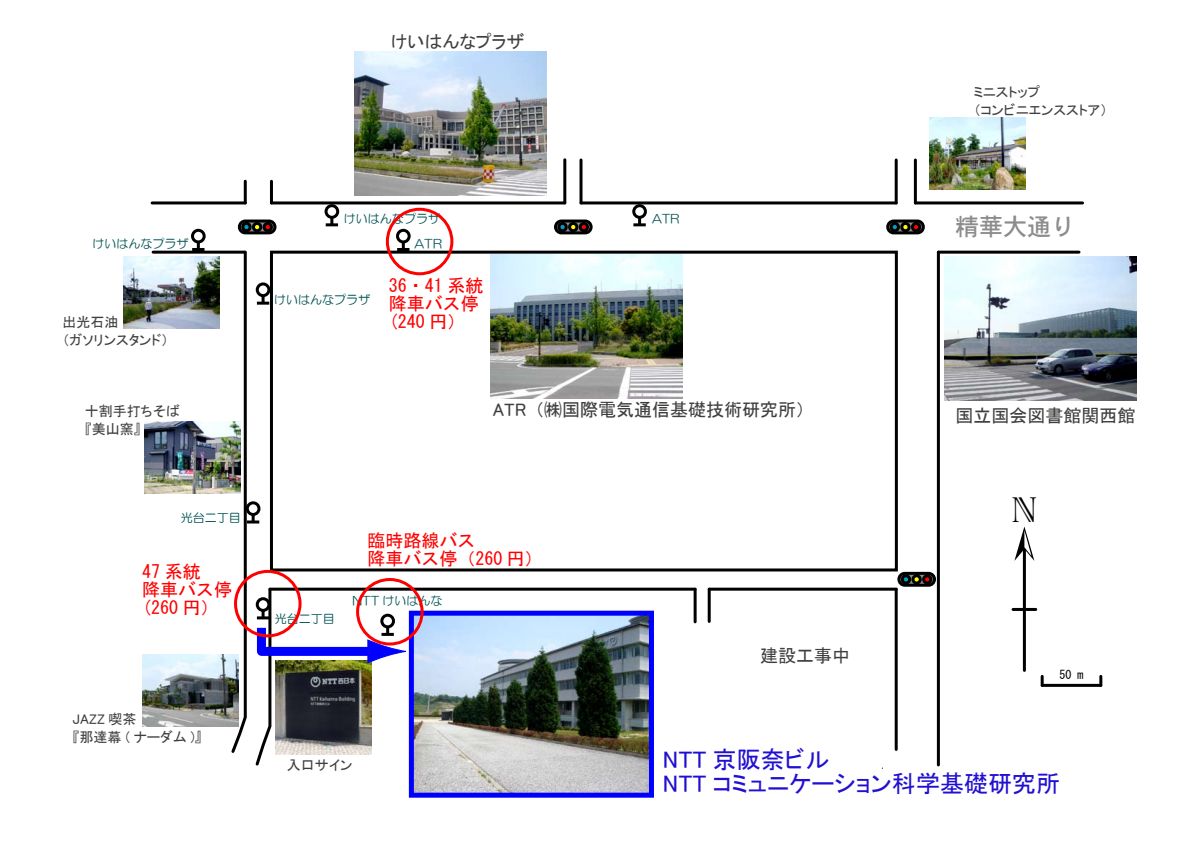
<style>
.page{position:relative;width:1191px;height:842px;background:#fff}
.page>*{position:absolute;margin:0;border:0;box-sizing:border-box;transform-origin:0 0}
.t1{font:36px "Viva Std";color:#000}
.t2{font:24px/24px "MS P Gothic";color:#2210d2}
.t3{font:24px "HG Heisei Kakugothictai W5";color:#8c8c8c}
.t4{font:18px/18px "MS Gothic";color:#f00}
.t5{font:18px "MS P Gothic";color:#3f3f3f}
.t6{font:14px/18px "MS P Gothic";color:#3f3f3f}
.t7{font:12px "HG Maru Gothic MPRO";color:#015353}
.t8{font:12px "MS Gothic";color:#000}
</style>
<div class="page">
<img style="left:275px;top:660px;width:96px;height:95px">
<hr style="left:153px;top:251px;width:92px;height:3px;background:#000">
<hr style="left:270px;top:588px;width:425px;height:3px;background:#000">
<hr style="left:894px;top:589px;width:3px;height:160px;background:#000">
<div style="left:270px;top:251px;width:628px;height:320px;border:3px solid #000"></div>
<hr style="left:581px;top:201px;width:315px;height:3px;background:#000">
<hr style="left:894px;top:160px;width:3px;height:43px;background:#000">
<hr style="left:579px;top:160px;width:3px;height:43px;background:#000">
<hr style="left:914px;top:160px;width:3px;height:43px;background:#000">
<hr style="left:915px;top:201px;width:167px;height:3px;background:#000">
<hr style="left:938px;top:251px;width:141px;height:3px;background:#000">
<hr style="left:937px;top:252px;width:3px;height:513px;background:#000">
<hr style="left:271px;top:201px;width:294px;height:3px;background:#000">
<hr style="left:563px;top:160px;width:3px;height:43px;background:#000">
<hr style="left:270px;top:181px;width:3px;height:22px;background:#000">
<hr style="left:152px;top:201px;width:93px;height:3px;background:#000">
<hr style="left:244px;top:181px;width:3px;height:22px;background:#000">
<div style="left:632px;top:204px;width:15px;height:15px;border:3px solid #000;border-radius:50%"></div>
<svg style="left:633px;top:217px;width:13px;height:9px"></svg>
<div style="left:191px;top:229px;width:15px;height:14px;border:3px solid #000;border-radius:50%"></div>
<svg style="left:192px;top:242px;width:12px;height:9px"></svg>
<div style="left:324px;top:204px;width:15px;height:15px;border:3px solid #000;border-radius:50%"></div>
<svg style="left:326px;top:217px;width:12px;height:9px"></svg>
<div style="left:396px;top:229px;width:15px;height:14px;border:3px solid #000;border-radius:50%"></div>
<svg style="left:397px;top:242px;width:12px;height:9px"></svg>
<svg style="left:229px;top:250px;width:44px;height:516px"></svg>
<svg style="left:899px;top:573px;width:35px;height:12px"></svg>
<div style="left:897px;top:572px;width:39px;height:15px;border:3px solid #000;border-radius:6px"></div>
<div style="left:900px;top:574px;width:11px;height:10px;border:3px solid #000;border-radius:50%"></div>
<div style="left:923px;top:576px;width:8px;height:7px;background:#f00;border-radius:50%"></div>
<div style="left:922px;top:574px;width:10px;height:10px;border:3px solid #000;border-radius:50%"></div>
<div style="left:913px;top:576px;width:7px;height:7px;background:#ff0;border-radius:50%"></div>
<div style="left:911px;top:574px;width:10px;height:10px;border:3px solid #000;border-radius:50%"></div>
<svg style="left:239px;top:221px;width:36px;height:12px"></svg>
<div style="left:238px;top:220px;width:38px;height:14px;border:3px solid #000;border-radius:6px"></div>
<div style="left:243px;top:223px;width:7px;height:8px;background:#00a0c6;border-radius:50%"></div>
<div style="left:241px;top:222px;width:11px;height:10px;border:3px solid #000;border-radius:50%"></div>
<div style="left:264px;top:223px;width:7px;height:8px;background:#f00;border-radius:50%"></div>
<div style="left:263px;top:222px;width:10px;height:10px;border:3px solid #000;border-radius:50%"></div>
<div style="left:253px;top:223px;width:8px;height:8px;background:#ff0;border-radius:50%"></div>
<div style="left:252px;top:222px;width:10px;height:10px;border:3px solid #000;border-radius:50%"></div>
<svg style="left:555px;top:221px;width:36px;height:12px"></svg>
<div style="left:554px;top:220px;width:38px;height:14px;border:3px solid #000;border-radius:6px"></div>
<div style="left:559px;top:223px;width:7px;height:8px;background:#00a0c6;border-radius:50%"></div>
<div style="left:557px;top:222px;width:11px;height:10px;border:3px solid #000;border-radius:50%"></div>
<div style="left:580px;top:223px;width:7px;height:8px;background:#f00;border-radius:50%"></div>
<div style="left:579px;top:222px;width:10px;height:10px;border:3px solid #000;border-radius:50%"></div>
<div style="left:569px;top:223px;width:8px;height:8px;background:#ff0;border-radius:50%"></div>
<div style="left:568px;top:222px;width:10px;height:10px;border:3px solid #000;border-radius:50%"></div>
<svg style="left:887px;top:221px;width:36px;height:12px"></svg>
<div style="left:886px;top:220px;width:38px;height:14px;border:3px solid #000;border-radius:6px"></div>
<div style="left:891px;top:223px;width:7px;height:8px;background:#00a0c6;border-radius:50%"></div>
<div style="left:889px;top:222px;width:11px;height:10px;border:3px solid #000;border-radius:50%"></div>
<div style="left:912px;top:223px;width:7px;height:8px;background:#f00;border-radius:50%"></div>
<div style="left:911px;top:222px;width:10px;height:10px;border:3px solid #000;border-radius:50%"></div>
<div style="left:901px;top:223px;width:8px;height:8px;background:#ff0;border-radius:50%"></div>
<div style="left:900px;top:222px;width:10px;height:10px;border:3px solid #000;border-radius:50%"></div>
<img style="left:490px;top:254px;width:192px;height:144px">
<img style="left:415px;top:617px;width:233px;height:175px">
<div style="left:257px;top:628px;width:9px;height:23px;background:#00f"></div>
<div style="left:261px;top:647px;width:114px;height:9px;background:#00f"></div>
<img style="left:144px;top:422px;width:96px;height:72px">
<img style="left:123px;top:257px;width:96px;height:72px">
<img style="left:944px;top:257px;width:192px;height:144px">
<img style="left:354px;top:52px;width:192px;height:144px">
<img style="left:929px;top:118px;width:96px;height:72px">
<img style="left:143px;top:654px;width:96px;height:72px">
<div style="left:380px;top:614px;width:15px;height:14px;border:3px solid #000;border-radius:50%"></div>
<svg style="left:367px;top:627px;width:42px;height:37px"></svg>
<div style="left:409px;top:611px;width:245px;height:187px;border:5px solid #00f"></div>
<hr style="left:709px;top:588px;width:187px;height:3px;background:#000">
<hr style="left:707px;top:589px;width:3px;height:32px;background:#000">
<hr style="left:693px;top:589px;width:3px;height:33px;background:#000">
<hr style="left:1042px;top:684px;width:58px;height:3px;background:#000">
<svg style="left:1040px;top:676px;width:3px;height:9px"></svg>
<svg style="left:1099px;top:676px;width:3px;height:9px"></svg>
<hr style="left:1023px;top:546px;width:3px;height:124px;background:#000">
<svg style="left:1014px;top:526px;width:20px;height:35px"></svg>
<hr style="left:1013px;top:608px;width:22px;height:3px;background:#000">
<div style="left:386px;top:208px;width:67px;height:67px;border:3px solid #f00;border-radius:50%"></div>
<div style="left:234px;top:570px;width:67px;height:67px;border:3px solid #f00;border-radius:50%"></div>
<div style="left:356px;top:578px;width:67px;height:67px;border:3px solid #f00;border-radius:50%"></div>
<p class="t5" style="left:390px;top:33px;width:136px">けいはんなプラザ</p>
<p class="t7" style="left:92px;top:238px;width:97px">けいはんなプラザ</p>
<p class="t6" style="left:62px;top:313px;width:108px">出光石油<br>（ガソリンスタンド）</p>
<p class="t7" style="left:344px;top:213px;width:97px">けいはんなプラザ</p>
<p class="t7" style="left:652px;top:213px;width:29px">ATR</p>
<p class="t7" style="left:274px;top:293px;width:97px">けいはんなプラザ</p>
<p class="t7" style="left:414px;top:238px;width:29px">ATR</p>
<p class="t4" style="left:389px;top:277px;width:96px">36・41 系統降車バス停(240 円）</p>
<p class="t6" style="left:85px;top:402px;width:96px">十割手打ちそば</p>
<p class="t5" style="left:493px;top:401px;width:314px">ATR （㈱国際電気通信基礎技術研究所）</p>
<p class="t6" style="left:85px;top:420px;width:57px">『美山窯』</p>
<p class="t7" style="left:181px;top:512px;width:61px">光台二丁目</p>
<p class="t4" style="left:142px;top:563px;width:91px">47 系統<br>降車バス停(260 円）</p>
<p class="t6" style="left:73px;top:710px;width:131px">JAZZ 喫茶<br>『那達幕 ( ナーダム )』</p>
<p class="t7" style="left:275px;top:612px;width:61px">光台二丁目</p>
<p class="t4" style="left:367px;top:532px;width:177px">臨時路線バス<br>降車バス停（260 円）</p>
<p class="t7" style="left:352px;top:595px;width:92px">NTT けいはんな</p>
<p class="t5" style="left:760px;top:647px;width:91px">建設工事中</p>
<p class="t6" style="left:973px;top:83px;width:135px">ミニストップ<br>（コンビニエンスストア）</p>
<h2 class="t3" style="left:955px;top:214px;width:121px">精華大通り</h2>
<p class="t5" style="left:955px;top:406px;width:181px">国立国会図書館関西館</p>
<h1 class="t1" style="left:1012px;top:491px;width:27px">N</h1>
<p class="t8" style="left:1059px;top:669px;width:25px">50 m</p>
<p class="t6" style="left:287px;top:756px;width:67px">入口サイン</p>
<h2 class="t2" style="left:663px;top:747px;width:398px">NTT 京阪奈ビル<br>NTT コミュニケーション科学基礎研究所</h2>
</div>
